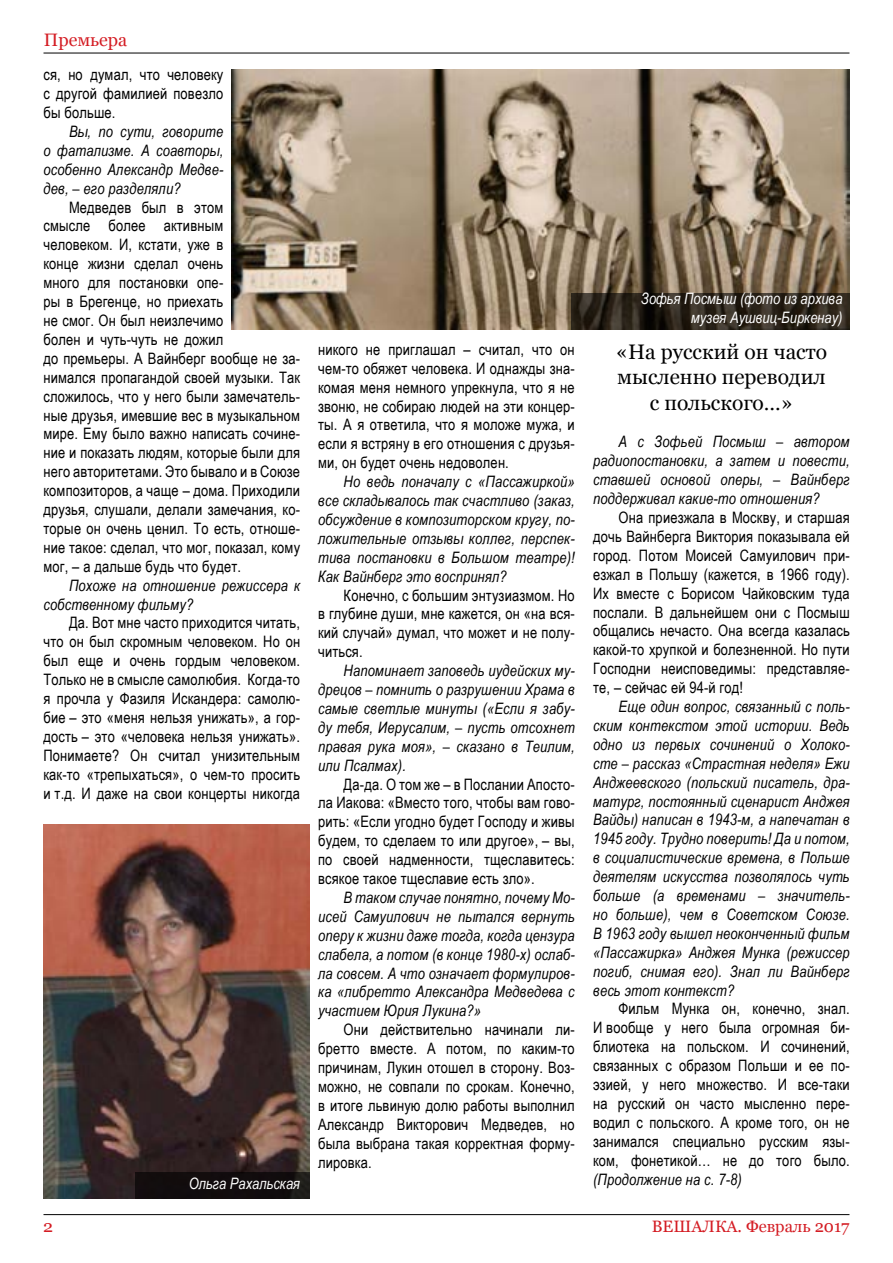
<style>
.page{position:relative;width:893px;height:1263px;background:#fff}
.page>*{position:absolute;margin:0;border:0;box-sizing:border-box;transform-origin:0 0}
.t1{font:21px/25.2px "Georgia";color:#000;text-align:center}
.t2{font:18px "Georgia";color:#d41c23}
.t3{font:16.5px "Georgia";color:#d41c23}
.t4{font:16.5px "Georgia";color:#d41c23;scale:1.08 1}
.t5{font:15.75px/18.9px "Arial Narrow";letter-spacing:.01em;color:#000;text-align:justify}
.t6{font:italic 15.75px/18.9px "Arial Narrow";letter-spacing:.01em;color:#000;text-align:justify}
.t7{font:italic 15.75px/18.9px "Arial Narrow";color:#fff;text-align:right}
</style>
<div class="page">
<hr style="left:44px;top:1214px;width:805px;height:1px;background:#000">
<hr style="left:44px;top:53px;width:805px;height:1px;background:#000">
<img style="left:232px;top:70px;width:617px;height:259px">
<svg style="left:572px;top:293px;width:278px;height:36px;background:#2c251c"></svg>
<img style="left:43px;top:825px;width:266px;height:373px">
<div style="left:135px;top:1172px;width:174px;height:26px;background:linear-gradient(to right,#100a0c,#151211)"></div>
<p class="t2" style="left:44px;top:29px;width:85px">Премьера</p>
<p class="t5" style="left:44px;top:65px;width:181px">ся, но думал, что человеку с другой фамилией повезло бы больше.</p>
<p class="t6" style="left:44px;top:122px;width:181px;text-indent:25px">Вы, по сути, говорите о фатализме. А соавторы, особенно Александр Медве&shy;дев, – его разделяли?</p>
<p class="t5" style="left:44px;top:197px;width:258px;text-align:left;text-indent:25px">Медведев был в этом<br>смысле более активным<br>человеком. И, кстати, уже в<br>конце жизни сделал очень<br>много для постановки опе-<br>ры в Брегенце, но приехать<br>не смог. Он был неизлечимо<br>болен и чуть-чуть не дожил<br>до премьеры. А Вайнберг вообще не за&shy;нимался пропагандой своей музыки. Так сложилось, что у него были замечатель&shy;ные друзья, имевшие вес в музыкальном мире. Ему было важно написать сочине&shy;ние и показать людям, которые были для него авторитетами. Это бывало и в Союзе композиторов, а чаще – дома. Приходили друзья, слушали, делали замечания, ко&shy;торые он очень ценил. То есть, отноше&shy;ние такое: сделал, что мог, показал, кому мог, – а дальше будь что будет.</p>
<p class="t6" style="left:44px;top:575px;width:258px;text-indent:25px">Похоже на отношение режиссера к собственному фильму?</p>
<p class="t5" style="left:44px;top:613px;width:258px;text-indent:25px">Да. Вот мне часто приходится читать, что он был скромным человеком. Но он был еще и очень гордым человеком.<br>Только не в смысле самолюбия. Когда-то я прочла у Фазиля Искандера: самолю&shy;бие – это «меня нельзя унижать», а гор&shy;дость – это «человека нельзя унижать».<br>Понимаете? Он считал унизительным как-то «трепыхаться», о чем-то просить и т.д. И даже на свои концерты никогда</p>
<p class="t7" style="left:189px;top:1174px;width:113px">Ольга Рахальская</p>
<p class="t5" style="left:318px;top:339px;width:258px">никого не приглашал – считал, что он чем-то обяжет человека. И однажды зна&shy;комая меня немного упрекнула, что я не звоню, не собираю людей на эти концер&shy;ты. А я ответила, что я моложе мужа, и если я встряну в его отношения с друзья&shy;ми, он будет очень недоволен.</p>
<p class="t6" style="left:318px;top:472px;width:258px;text-indent:25px">Но ведь поначалу с «Пассажиркой» все складывалось так счастливо (заказ, обсуждение в композиторском кругу, по&shy;ложительные отзывы коллег, перспек&shy;тива постановки в Большом театре)!<br>Как Вайнберг это воспринял?</p>
<p class="t5" style="left:318px;top:585px;width:258px;text-indent:25px">Конечно, с большим энтузиазмом. Но в глубине души, мне кажется, он «на вся&shy;кий случай» думал, что может и не полу&shy;читься.</p>
<p class="t6" style="left:318px;top:661px;width:258px;text-indent:25px">Напоминает заповедь иудейских му&shy;дрецов – помнить о разрушении Храма в самые светлые минуты («Если я забу&shy;ду тебя, Иерусалим, – пусть отсохнет правая рука моя», – сказано в Теилим, или Псалмах).</p>
<p class="t5" style="left:318px;top:774px;width:258px;text-indent:25px">Да-да. О том же – в Послании Апосто&shy;ла Иакова: «Вместо того, чтобы вам гово&shy;рить: «Если угодно будет Господу и живы будем, то сделаем то или другое», – вы, по своей надменности, тщеславитесь: всякое такое тщеславие есть зло».</p>
<p class="t6" style="left:318px;top:888px;width:258px;text-indent:25px">В таком случае понятно, почему Мо&shy;исей Самуилович не пытался вернуть оперу к жизни даже тогда, когда цензура слабела, а потом (в конце 1980-х) ослаб&shy;ла совсем. А что означает формулиров&shy;ка «либретто Александра Медведева с участием Юрия Лукина?»</p>
<p class="t5" style="left:318px;top:1020px;width:258px;text-indent:25px">Они действительно начинали ли&shy;бретто вместе. А потом, по каким-то причинам, Лукин отошел в сторону. Воз&shy;можно, не совпали по срокам. Конечно, в итоге львиную долю работы выполнил Александр Викторович Медведев, но была выбрана такая корректная форму&shy;лировка.</p>
<p class="t7" style="left:641px;top:289px;width:203px">Зофья Посмыш (фото из архива музея Аушвиц-Биркенау)</p>
<h1 class="t1" style="left:616px;top:340px;width:213px">«На русский он часто мысленно переводил с польского…»</h1>
<p class="t6" style="left:593px;top:432px;width:258px;text-indent:25px">А с Зофьей Посмыш – автором радиопостановки, а затем и повести, ставшей основой оперы, – Вайнберг поддерживал какие-то отношения?</p>
<p class="t5" style="left:593px;top:507px;width:258px;text-indent:25px">Она приезжала в Москву, и старшая дочь Вайнберга Виктория показывала ей город. Потом Моисей Самуилович при&shy;езжал в Польшу (кажется, в 1966 году).<br>Их вместе с Борисом Чайковским туда послали. В дальнейшем они с Посмыш общались нечасто. Она всегда казалась какой-то хрупкой и болезненной. Но пути Господни неисповедимы: представляе&shy;те, – сейчас ей 94-й год!</p>
<p class="t6" style="left:593px;top:697px;width:258px;text-indent:25px">Еще один вопрос, связанный с поль&shy;ским контекстом этой истории. Ведь одно из первых сочинений о Холоко&shy;сте – рассказ «Страстная неделя» Ежи Анджеевского (польский писатель, дра&shy;матург, постоянный сценарист Анджея Вайды) написан в 1943-м, а напечатан в 1945 году. Трудно поверить! Да и потом, в социалистические времена, в Польше деятелям искусства позволялось чуть больше (а временами – значитель&shy;но больше), чем в Советском Союзе.<br>В 1963 году вышел неоконченный фильм «Пассажирка» Анджея Мунка (режиссер погиб, снимая его). Знал ли Вайнберг весь этот контекст?</p>
<p class="t5" style="left:593px;top:999px;width:258px;text-indent:25px">Фильм Мунка он, конечно, знал.<br>И вообще у него была огромная би&shy;блиотека на польском. И сочинений, связанных с образом Польши и ее по&shy;эзией, у него множество. И все-таки на русский он часто мысленно пере&shy;водил с польского. А кроме того, он не занимался специально русским язы&shy;ком, фонетикой… не до того было.</p>
<p class="t6" style="left:593px;top:1169px;width:150px">(Продолжение на с. 7-8)</p>
<p class="t4" style="left:43px;top:1216px;width:11px">2</p>
<p class="t3" style="left:652px;top:1216px;width:199px">ВЕШАЛКА. Февраль 2017</p>
</div>
